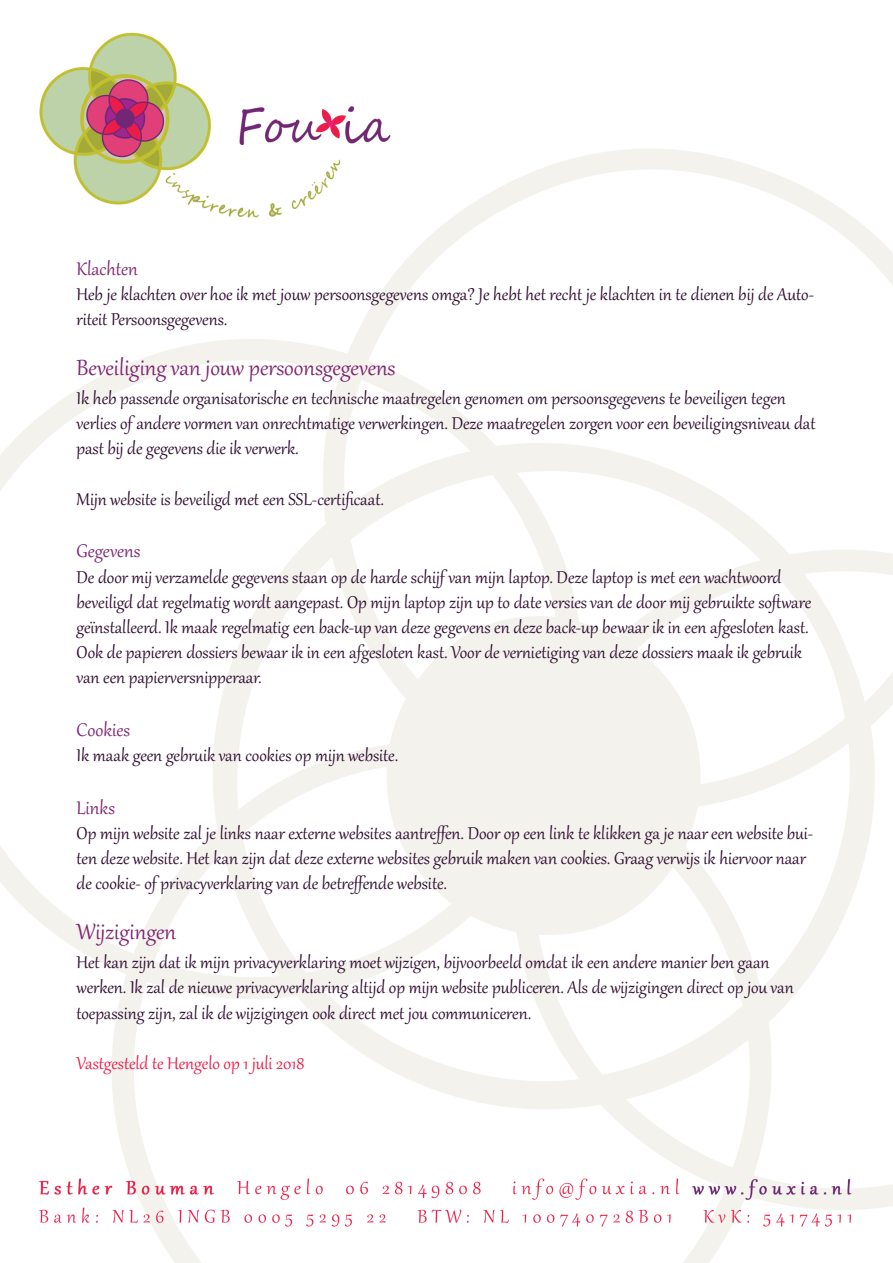
<style>
.page{position:relative;width:893px;height:1263px;background:#fff}
.page>*{position:absolute;margin:0;border:0;box-sizing:border-box;transform-origin:0 0}
.Kop_1{font:27px "Gabriola";color:#7f2470}
.Kop_2{font:22.5px "Gabriola";color:#7f2470}
.t1{font:21px/25.2px "Gabriola";color:#300c30}
.t2{font:21px "Gabriola";color:#eb1d49}
</style>
<div class="page">
<img style="left:0;top:32px;width:893px;height:1231px">
<p class="Kop_2" style="left:77px;top:254px;width:63px">Klachten</p>
<p class="t1" style="left:77px;top:280px;width:739px">Heb je klachten over hoe ik met jouw persoonsgegevens omga? Je hebt het recht je klachten in te dienen bij de Auto&shy;riteit Persoonsgegevens.</p>
<p class="Kop_1" style="left:77px;top:349px;width:320px">Beveiliging van jouw persoonsgegevens</p>
<p class="t1" style="left:77px;top:384px;width:740px">Ik heb passende organisatorische en technische maatregelen genomen om persoonsgegevens te beveiligen tegen verlies of andere vormen van onrechtmatige verwerkingen. Deze maatregelen zorgen voor een beveiligingsniveau dat past bij de gegevens die ik verwerk.</p>
<p class="t1" style="left:77px;top:485px;width:309px">Mijn website is beveiligd met een SSL-certificaat.</p>
<p class="Kop_2" style="left:77px;top:536px;width:65px">Gegevens</p>
<p class="t1" style="left:77px;top:563px;width:736px">De door mij verzamelde gegevens staan op de harde schijf van mijn laptop. Deze laptop is met een wachtwoord beveiligd dat regelmatig wordt aangepast. Op mijn laptop zijn up to date versies van de door mij gebruikte software geïnstalleerd. Ik maak regelmatig een back-up van deze gegevens en deze back-up bewaar ik in een afgesloten kast.<br>Ook de papieren dossiers bewaar ik in een afgesloten kast. Voor de vernietiging van deze dossiers maak ik gebruik van een papierversnipperaar.</p>
<p class="Kop_2" style="left:77px;top:715px;width:55px">Cookies</p>
<p class="t1" style="left:77px;top:741px;width:323px">Ik maak geen gebruik van cookies op mijn website.</p>
<p class="Kop_2" style="left:77px;top:793px;width:40px">Links</p>
<p class="t1" style="left:77px;top:819px;width:738px">Op mijn website zal je links naar externe websites aantreffen. Door op een link te klikken ga je naar een website bui&shy;ten deze website. Het kan zijn dat deze externe websites gebruik maken van cookies. Graag verwijs ik hiervoor naar de cookie- of privacyverklaring van de betreffende website.</p>
<p class="Kop_1" style="left:77px;top:913px;width:101px">Wijzigingen</p>
<p class="t1" style="left:77px;top:948px;width:719px">Het kan zijn dat ik mijn privacyverklaring moet wijzigen, bijvoorbeeld omdat ik een andere manier ben gaan werken. Ik zal de nieuwe privacyverklaring altijd op mijn website publiceren. Als de wijzigingen direct op jou van toepassing zijn, zal ik de wijzigingen ook direct met jou communiceren.</p>
<p class="t2" style="left:77px;top:1049px;width:229px">Vastgesteld te Hengelo op 1 juli 2018</p>
</div>
